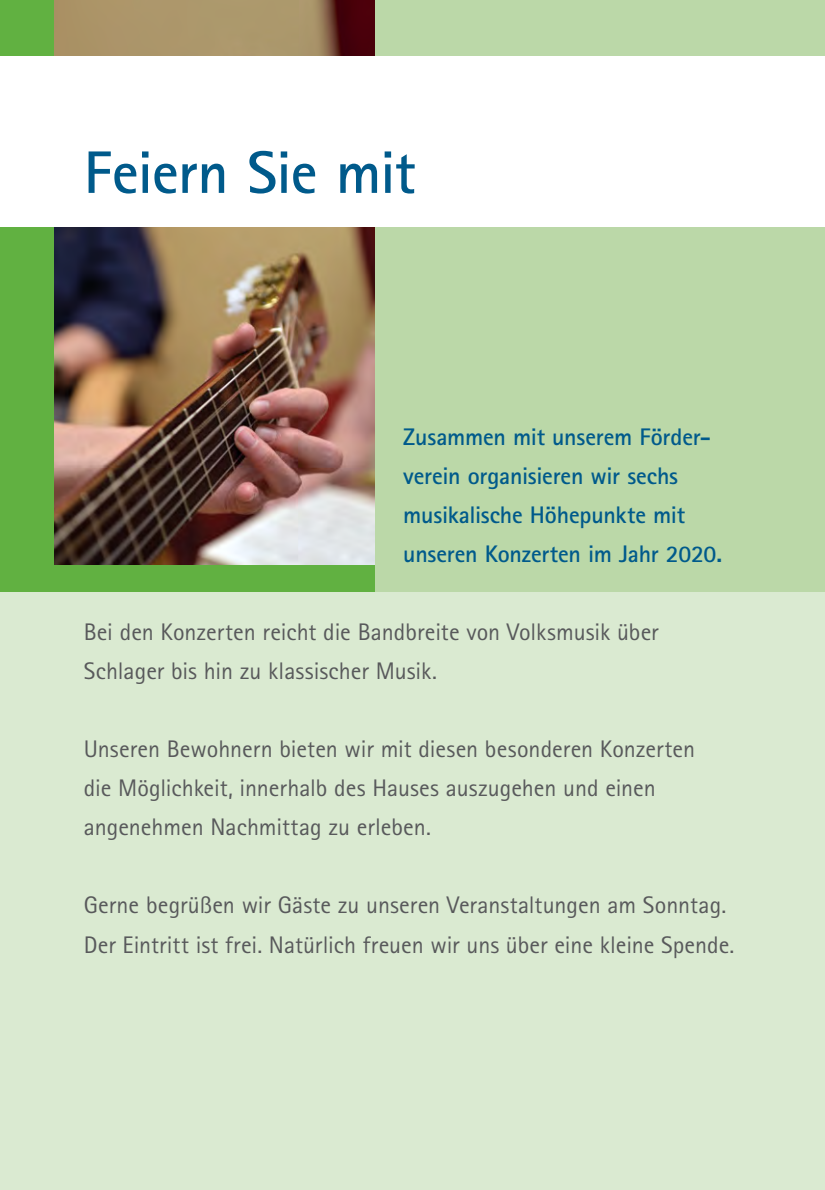
<style>
.page{position:relative;width:825px;height:1190px;background:#fff}
.page>*{position:absolute;margin:0;border:0;box-sizing:border-box;transform-origin:0 0}
.t1{font:700 60px "Rotis Sans Serif Std";letter-spacing:-.015em;color:#005a8b}
.t2{font:24px/39px "Rotis Sans Serif Std";color:#58595b}
.t3{font:700 24px/39px "Rotis Sans Serif Std";letter-spacing:-.01em;color:#005a8b}
</style>
<div class="page">
<div style="left:0;top:0;width:824px;height:1189px;background:#daead1"></div>
<div style="left:0;top:0;width:824px;height:591px;background:#bbd8a8"></div>
<div style="left:0;top:0;width:375px;height:591px;background:#61b141"></div>
<img style="left:55px;top:227px;width:320px;height:337px">
<img style="left:55px;top:0;width:320px;height:57px">
<hr style="left:0;top:0;width:1px;height:805px;background:#61b141">
<div style="left:0;top:57px;width:824px;height:170px;background:#fff"></div>
<p class="t1" style="left:84px;top:134px;width:333px">Feiern Sie mit</p>
<p class="t3" style="left:403px;top:417px;width:320px">Zusammen mit unserem Förder&shy;verein organisieren wir sechs musikalische Höhepunkte mit unseren Konzerten im Jahr 2020.</p>
<p class="t2" style="left:84px;top:612px;width:576px">Bei den Konzerten reicht die Bandbreite von Volksmusik über<br>Schlager bis hin zu klassischer Musik.</p>
<p class="t2" style="left:84px;top:729px;width:612px">Unseren Bewohnern bieten wir mit diesen besonderen Konzerten die Möglichkeit, innerhalb des Hauses auszugehen und einen</p>
<p class="t2" style="left:84px;top:807px;width:348px">angenehmen Nachmittag zu erleben.</p>
<p class="t2" style="left:84px;top:885px;width:652px">Gerne begrüßen wir Gäste zu unseren Veranstaltungen am Sonntag.<br>Der Eintritt ist frei. Natürlich freuen wir uns über eine kleine Spende.</p>
</div>
